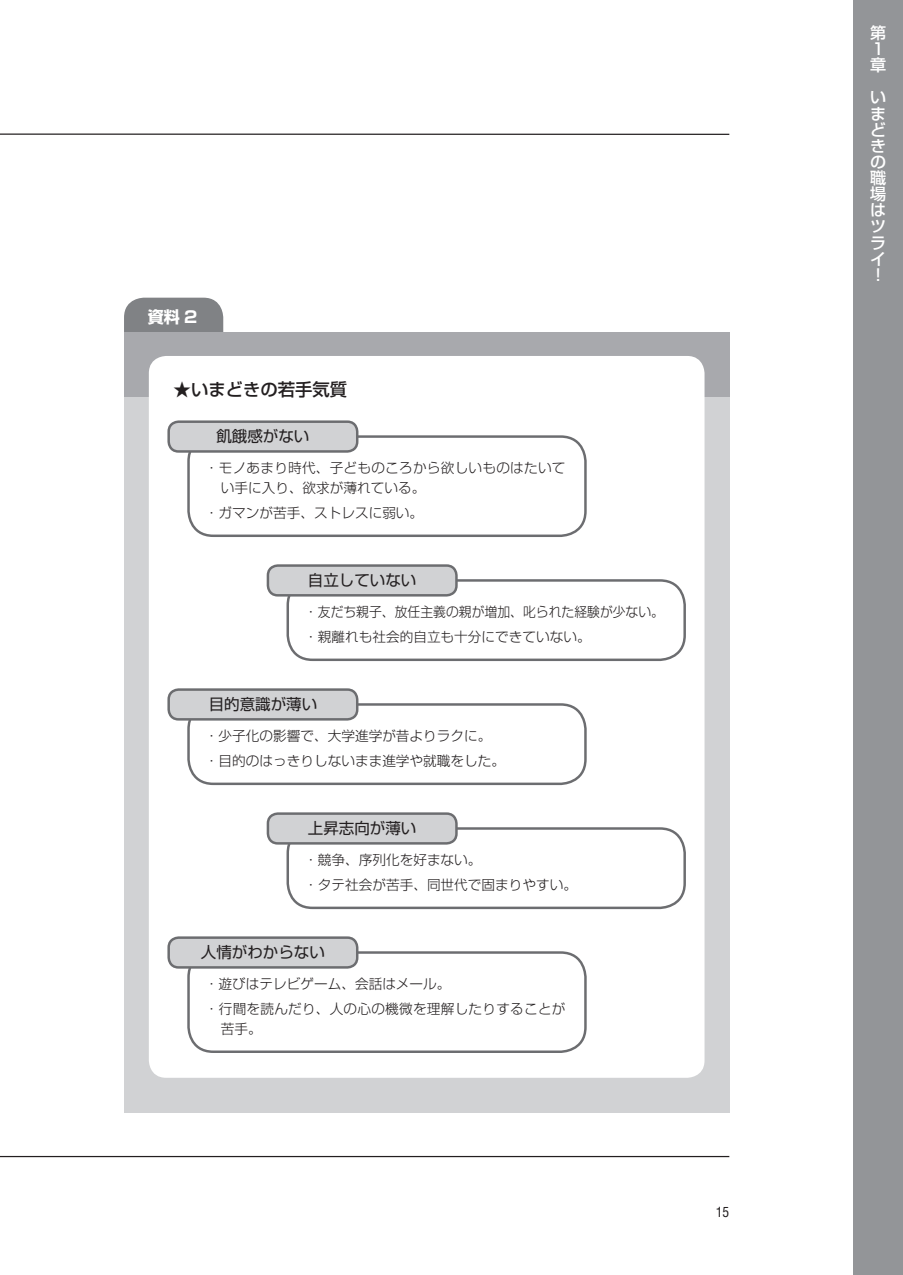
<style>
.page{position:relative;width:903px;height:1275px;background:#fff}
.page>*{position:absolute;margin:0;border:0;box-sizing:border-box;transform-origin:0 0}
.t1{font:500 17.32px "Shin Go Pro";color:#231f20}
.t2{font:500 16.1px/16.1px "Shin Go Pro";color:#fff}
.t3{font:700 16.1px "Shin Go Pro";color:#fff}
.t4{font:15.58px "Shin Go Pro";color:#231f20}
.t5{font:300 13.65px/24.8px "Shin Go Pro";color:#231f20}
.t6{font:300 13.65px/19.8px "Shin Go Pro";letter-spacing:.02em;color:#231f20}
.t7{font:condensed 13.65px "Helvetica";color:#231f20}
</style>
<div class="page">
<div style="left:853px;top:0;width:50px;height:1275px;background:#939598"></div>
<hr style="left:0;top:1156px;width:729px;height:1px;background:#231f20">
<hr style="left:0;top:133px;width:729px;height:2px;background:#231f20">
<div style="left:124px;top:298px;width:99px;height:69px;background:#808285;border-radius:20px"></div>
<div style="left:124px;top:332px;width:605px;height:65px;background:#a8a9ad"></div>
<div style="left:124px;top:397px;width:605px;height:715px;background:#d1d2d4"></div>
<div style="left:149px;top:356px;width:555px;height:722px;background:#fff;border-radius:17px"></div>
<div style="left:187px;top:435px;width:400px;height:102px;border:2px solid #6c6d70;border-radius:25px"></div>
<div style="left:169px;top:422px;width:188px;height:29px;background:#d1d2d4;border-radius:10px"></div>
<div style="left:167px;top:420px;width:191px;height:33px;border:2px solid #6c6d70;border-radius:10px"></div>
<div style="left:286px;top:579px;width:400px;height:82px;border:2px solid #6c6d70;border-radius:25px"></div>
<div style="left:268px;top:566px;width:188px;height:29px;background:#d1d2d4;border-radius:10px"></div>
<div style="left:267px;top:564px;width:191px;height:33px;border:2px solid #6c6d70;border-radius:10px"></div>
<div style="left:187px;top:703px;width:400px;height:82px;border:2px solid #6c6d70;border-radius:25px"></div>
<div style="left:169px;top:690px;width:188px;height:29px;background:#d1d2d4;border-radius:10px"></div>
<div style="left:167px;top:688px;width:191px;height:33px;border:2px solid #6c6d70;border-radius:10px"></div>
<div style="left:286px;top:827px;width:400px;height:82px;border:2px solid #6c6d70;border-radius:25px"></div>
<div style="left:268px;top:814px;width:188px;height:29px;background:#d1d2d4;border-radius:10px"></div>
<div style="left:267px;top:812px;width:191px;height:33px;border:2px solid #6c6d70;border-radius:10px"></div>
<div style="left:187px;top:951px;width:400px;height:102px;border:2px solid #6c6d70;border-radius:25px"></div>
<div style="left:169px;top:938px;width:188px;height:29px;background:#d1d2d4;border-radius:10px"></div>
<div style="left:167px;top:936px;width:191px;height:33px;border:2px solid #6c6d70;border-radius:10px"></div>
<p class="t3" style="left:148px;top:304px;width:51px">資料 2</p>
<p class="t1" style="left:174px;top:375px;width:175px">★いまどきの若手気質</p>
<p class="t4" style="left:216px;top:424px;width:95px">飢餓感がない</p>
<p class="t6" style="left:221px;top:457px;width:346px;text-indent:-16px">・モノあまり時代、子どものころから欲しいものはたいてい手に入り、欲求が薄れている。</p>
<p class="t5" style="left:205px;top:499px;width:220px">・ガマンが苦手、ストレスに弱い。</p>
<p class="t4" style="left:308px;top:568px;width:110px">自立していない</p>
<p class="t5" style="left:304px;top:598px;width:361px">・友だち親子、放任主義の親が増加、叱られた経験が少ない。・親離れも社会的自立も十分にできていない。</p>
<p class="t4" style="left:209px;top:692px;width:110px">目的意識が薄い</p>
<p class="t5" style="left:205px;top:722px;width:302px">・少子化の影響で、大学進学が昔よりラクに。・目的のはっきりしないまま進学や就職をした。</p>
<p class="t4" style="left:308px;top:816px;width:110px">上昇志向が薄い</p>
<p class="t5" style="left:304px;top:846px;width:274px">・競争、序列化を好まない。<br>・タテ社会が苦手、同世代で固まりやすい。</p>
<p class="t4" style="left:201px;top:940px;width:126px">人情がわからない</p>
<p class="t6" style="left:205px;top:970px;width:362px;line-height:24.8px">・遊びはテレビゲーム、会話はメール。<br>・行間を読んだり、人の心の機微を理解したりすることが</p>
<p class="t5" style="left:221px;top:1015px;width:42px">苦手。</p>
<p class="t7" style="left:716px;top:1204px;width:15px">15</p>
<p class="t2" style="left:870px;top:23px;width:17px">第<br>１章</p>
<p class="t2" style="left:870px;top:87px;width:17px;text-align:justify">いまどきの職場はツライ！</p>
</div>
